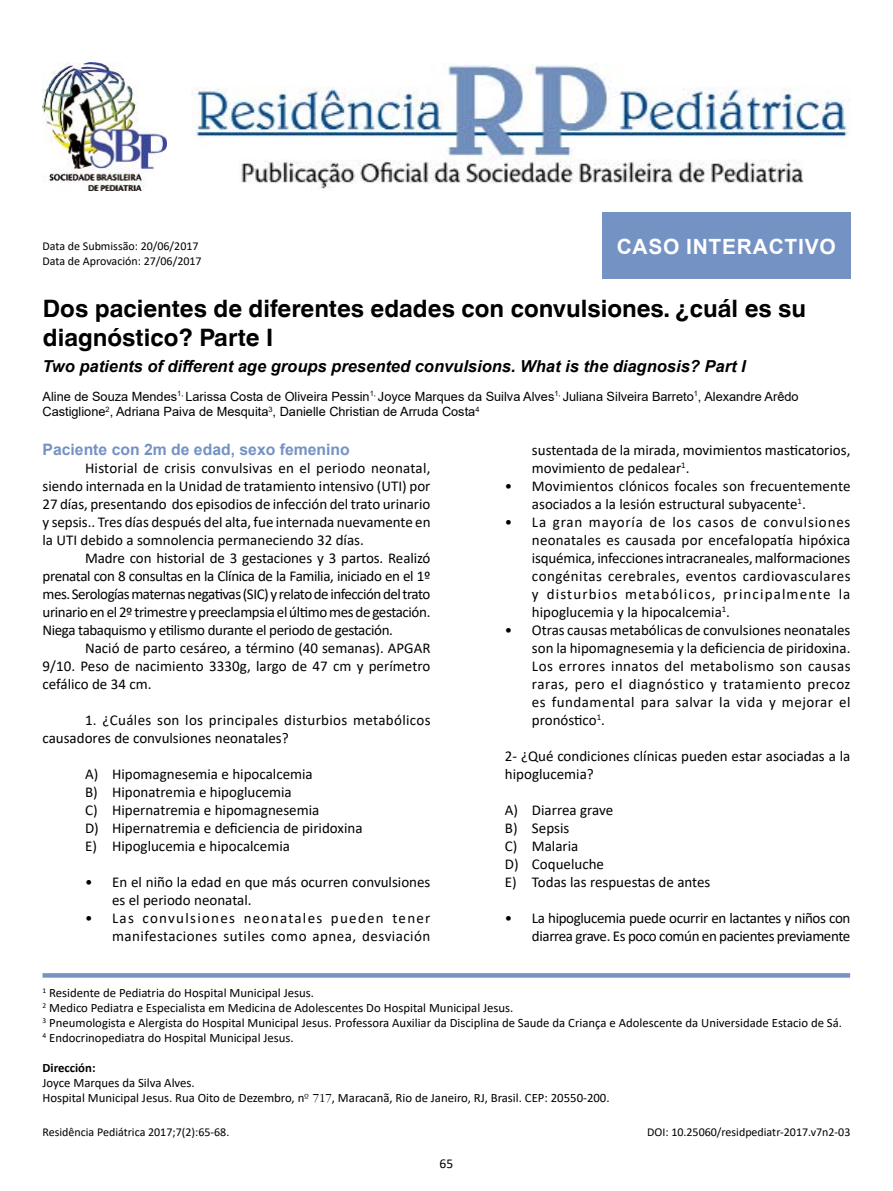
<style>
.page{position:relative;width:893px;height:1191px;background:#fff}
.page>*{position:absolute;margin:0;border:0;box-sizing:border-box;transform-origin:0 0}
.t1{font:700 24px/28.8px "Helvetica World";color:#000}
.t2{font:700 21px "Arial";letter-spacing:.035em;color:#fff}
.t3{font:italic 700 16.5px "Arial";color:#000}
.t4{font:700 15.75px "Arial";color:#7492c3}
.t5{font:15px/18px "Calibri";color:#000}
.t6{font:15px/18px "Calibri";letter-spacing:-.025em;color:#000;text-align:right}
.t7{font:15px/18px "Calibri";letter-spacing:.02em;color:#000}
.t8{font:15px/18px "Calibri";letter-spacing:.03em;color:#000;text-align:right}
.t9{font:13.5px "Calibri";color:#000}
.t10{font:12.75px/15px "Calibri";color:#000}
.t11{font:12.75px/15.3px "Arial";color:#000}
.t12{font:700 12.75px "Calibri";color:#000}
.t13{font:12px "Calibri";color:#000}
.s1{font-family:"Gatineau Plain"}
</style>
<div class="page">
<svg style="left:43px;top:973px;width:807px;height:4px;background:#7996c5"></svg>
<img style="left:191px;top:64px;width:659px;height:125px">
<img style="left:43px;top:62px;width:123px;height:128px">
<div style="left:602px;top:212px;width:248px;height:67px;background:#7492c3"></div>
<p class="t13" style="left:43px;top:237px;width:158px">Data de Submissão: 20/06/2017</p>
<h2 class="t2" style="left:617px;top:232px;width:221px">CASO INTERACTIVO</h2>
<p class="t13" style="left:43px;top:252px;width:161px">Data de Aprovación: 27/06/2017</p>
<h1 class="t1" style="left:43px;top:294px;width:765px">Dos pacientes de diferentes edades con convulsiones. ¿cuál es su diagnóstico? Parte I</h1>
<p class="t3" style="left:43px;top:355px;width:705px">Two patients of different age groups presented convulsions. What is the diagnosis? Part I</p>
<p class="t11" style="left:43px;top:388px;width:758px">Aline de Souza Mendes<sup>1,</sup> Larissa Costa de Oliveira Pessin<sup>1,</sup> Joyce Marques da Suilva Alves<sup>1,</sup> Juliana Silveira Barreto<sup>1</sup>, Alexandre Arêdo<br>Castiglione<sup>2</sup>, Adriana Paiva de Mesquita<sup>3</sup>, Danielle Christian de Arruda Costa<sup>4</sup></p>
<p class="t4" style="left:43px;top:438px;width:309px">Paciente con 2m de edad, sexo femenino</p>
<p class="t5" style="left:43px;top:458px;width:390px;text-align:justify;text-indent:43px">Historial de crisis convulsivas en el periodo neonatal, siendo internada en la Unidad de tratamiento intensivo (UTI) por 27 días, presentando dos episodios de infección del trato urinario y sepsis.. Tres días después del alta, fue internada nuevamente en la UTI debido a somnolencia permaneciendo 32 días.</p>
<p class="t5" style="left:43px;top:548px;width:389px;text-align:justify;text-indent:43px">Madre con historial de 3 gestaciones y 3 partos. Realizó prenatal con 8 consultas en la Clínica de la Familia, iniciado en el 1º mes. Serologías maternas negativas (SIC) y relato de infección del trato urinario en el 2º trimestre y preeclampsia el último mes de gestación.<br>Niega tabaquismo y etilismo durante el periodo de gestación.</p>
<p class="t5" style="left:43px;top:638px;width:390px;text-align:justify;text-indent:43px">Nació de parto cesáreo, a término (40 semanas). APGAR 9/10. Peso de nacimiento 3330g, largo de 47 cm y perímetro cefálico de 34 cm.</p>
<p class="t7" style="left:43px;top:710px;width:390px;text-indent:43px">1. ¿Cuáles son los principales disturbios metabólicos causadores de convulsiones neonatales?</p>
<p class="t5" style="left:85px;top:764px;width:279px">A) Hipomagnesemia e hipocalcemia<br>B) Hiponatremia e hipoglucemia<br>C) Hipernatremia e hipomagnesemia<br>D) Hipernatremia e deficiencia de piridoxina E) Hipoglucemia e hipocalcemia</p>
<p class="t5" style="left:112px;top:872px;width:320px;text-indent:-27px">• En el niño la edad en que más ocurren convulsiones es el periodo neonatal.</p>
<p class="t8" style="left:85px;top:908px;width:347px">• Las convulsiones neonatales pueden tener manifestaciones sutiles como apnea, desviación</p>
<p class="t5" style="left:532px;top:440px;width:320px">sustentada de la mirada, movimientos masticatorios, movimiento de pedalear<sup>1</sup>.</p>
<p class="t5" style="left:532px;top:476px;width:320px;text-indent:-27px">• Movimientos clónicos focales son frecuentemente asociados a la lesión estructural subyacente<sup>1</sup>.</p>
<p class="t5" style="left:532px;top:512px;width:320px;text-align:justify;text-indent:-27px">• La gran mayoría de los casos de convulsiones neonatales es causada por encefalopatía hipóxica isquémica, infecciones intracraneales, malformaciones congénitas cerebrales, eventos cardiovasculares y disturbios metabólicos, principalmente la hipoglucemia y la hipocalcemia<sup>1</sup>.</p>
<p class="t5" style="left:532px;top:620px;width:320px;text-align:justify;text-indent:-27px">• Otras causas metabólicas de convulsiones neonatales son la hipomagnesemia y la deficiencia de piridoxina.<br>Los errores innatos del metabolismo son causas raras, pero el diagnóstico y tratamiento precoz es fundamental para salvar la vida y mejorar el pronóstico<sup>1</sup>.</p>
<p class="t5" style="left:505px;top:746px;width:347px">2- ¿Qué condiciones clínicas pueden estar asociadas a la hipoglucemia?</p>
<p class="t5" style="left:505px;top:800px;width:207px">A) Diarrea grave<br>B) Sepsis<br>C) Malaria<br>D) Coqueluche<br>E) Todas las respuestas de antes</p>
<p class="t6" style="left:505px;top:908px;width:347px">• La hipoglucemia puede ocurrir en lactantes y niños con diarrea grave. Es poco común en pacientes previamente</p>
<p class="t10" style="left:43px;top:985px;width:801px"><sup>1</sup> Residente de Pediatria do Hospital Municipal Jesus.<br><sup>2</sup> Medico Pediatra e Especialista em Medicina de Adolescentes Do Hospital Municipal Jesus.<br><sup>3</sup> Pneumologista e Alergista do Hospital Municipal Jesus. Professora Auxiliar da Disciplina de Saude da Criança e Adolescente da Universidade Estacio de Sá.<br><sup>4</sup> Endocrinopediatra do Hospital Municipal Jesus.</p>
<p class="t12" style="left:43px;top:1059px;width:54px">Dirección:</p>
<p class="t10" style="left:43px;top:1075px;width:569px">Joyce Marques da Silva Alves.<br>Hospital Municipal Jesus. Rua Oito de Dezembro, n<span class="s1">º 717</span>, Maracanã, Rio de Janeiro, RJ, Brasil. CEP: 20550-200.</p>
<p class="t13" style="left:43px;top:1123px;width:188px">Residência Pediátrica 2017;7(2):65-68.</p>
<p class="t9" style="left:440px;top:1154px;width:15px">65</p>
<p class="t13" style="left:647px;top:1123px;width:205px">DOI: 10.25060/residpediatr-2017.v7n2-03</p>
</div>
